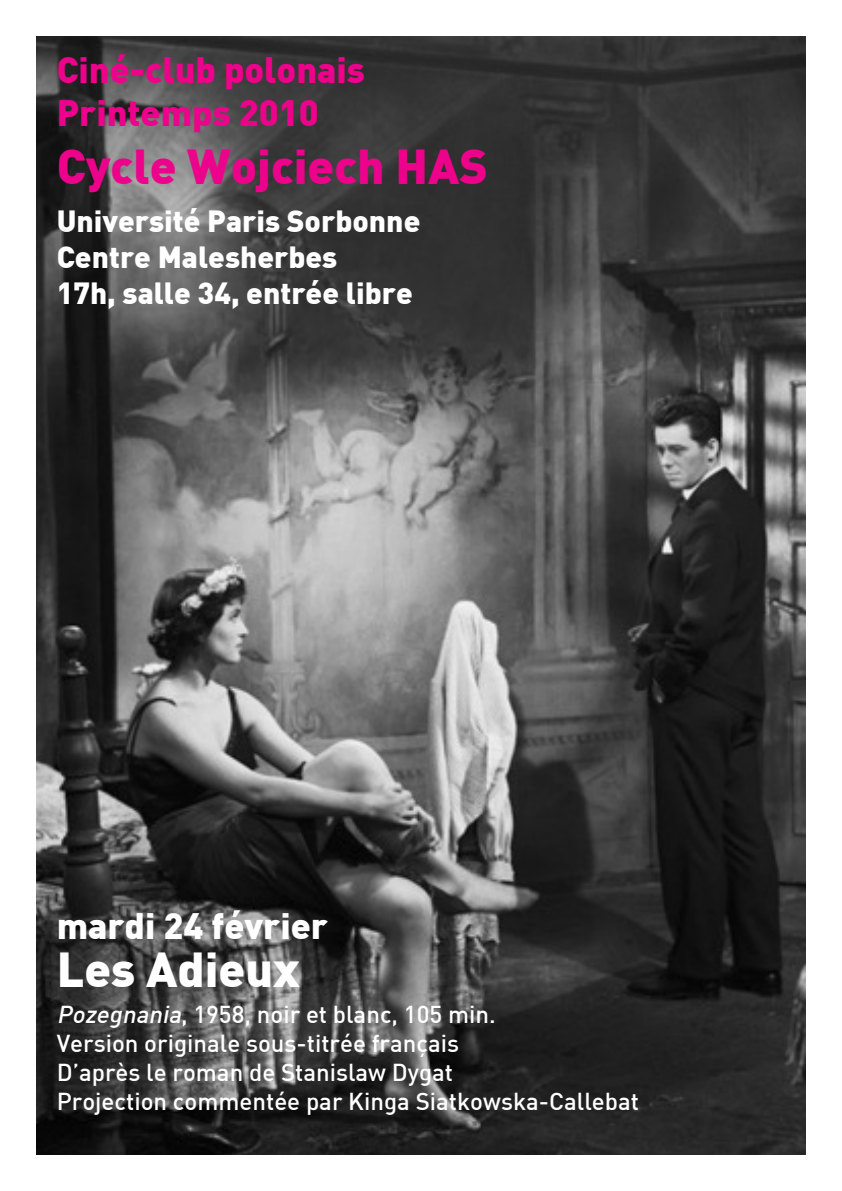
<style>
.page{position:relative;width:842px;height:1191px;background:#fff}
.page>*{position:absolute;margin:0;border:0;box-sizing:border-box;transform-origin:0 0}
.t1{font:900 48px "DIN";color:#ed028c}
.t2{font:900 48px "DIN";color:#fff}
.t3{font:900 36px "DIN";color:#ed028c}
.t4{font:900 36px "DIN";color:#fff}
.t5{font:900 30px "DIN";color:#fff}
.t6{font:500 24px "DIN";color:#fff}
.s1{font-style:italic}
</style>
<div class="page">
<img style="left:36px;top:36px;width:769px;height:1119px">
<p class="t3" style="left:57px;top:46px;width:310px">Ciné-club polonais</p>
<p class="t3" style="left:57px;top:89px;width:264px">Printemps 2010</p>
<p class="t1" style="left:57px;top:134px;width:433px">Cycle Wojciech HAS</p>
<p class="t5" style="left:57px;top:201px;width:365px">Université Paris Sorbonne</p>
<p class="t5" style="left:57px;top:237px;width:282px">Centre Malesherbes</p>
<p class="t5" style="left:57px;top:273px;width:358px">17h, salle 34, entrée libre</p>
<p class="t4" style="left:57px;top:902px;width:273px">mardi 24 février</p>
<p class="t2" style="left:57px;top:937px;width:245px">Les Adieux</p>
<p class="t6" style="left:57px;top:999px;width:441px"><span class="s1">Pozegnania</span>, 1958, noir et blanc, 105 min.</p>
<p class="t6" style="left:57px;top:1028px;width:404px">Version originale sous-titrée français</p>
<p class="t6" style="left:57px;top:1056px;width:398px">D’après le roman de Stanislaw Dygat</p>
<p class="t6" style="left:57px;top:1085px;width:584px">Projection commentée par Kinga Siatkowska-Callebat</p>
</div>
